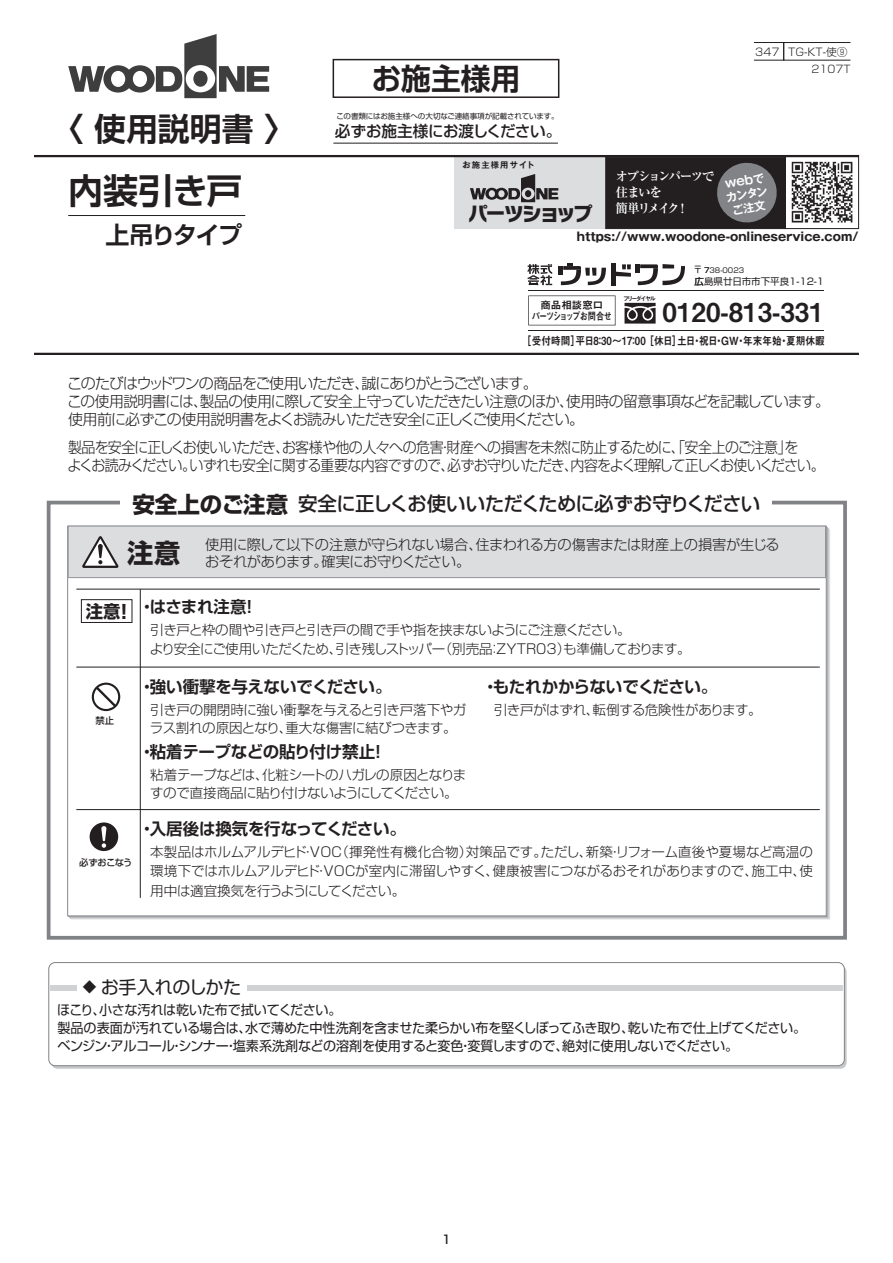
<style>
.page{position:relative;width:893px;height:1263px;background:#fff}
.page>*{position:absolute;margin:0;border:0;box-sizing:border-box;transform-origin:0 0}
.t1{font:700 34.95px "Shin Go Pr 5 De";letter-spacing:-.01em;color:#231f20}
.t2{font:700 31.95px "Shin Go Pr 5 De";color:#231f20}
.t3{font:700 29.85px "Shin Go Pr 5 De";color:#231f20}
.t4{font:26.1px "Midashi Go Pr 5 MB31";color:#231f20}
.t5{font:700 24px "Shin Go Pr 5 De";letter-spacing:-.055em;color:#231f20}
.t6{font:500 19.5px "Shin Go Pro";letter-spacing:-.04em;color:#231f20}
.t7{font:800 19.05px "Typelabo N Std";letter-spacing:-.08em;color:#231f20}
.t8{font:18px "Shin Go Pro";letter-spacing:-.015em;color:#231f20}
.t9{font:700 17.4px "Shin Go Pr 5";color:#231f20}
.t10{font:700 16.5px "Shin Go Pr 5 De";letter-spacing:-.02em;color:#231f20}
.t11{font:500 15.6px "Shin Go Pr 5";letter-spacing:-.03em;color:#231f20}
.t12{font:300 15px/18px "Shin Go Pr 5";letter-spacing:-.06em;color:#231f20}
.t13{font:300 15px/18px "Shin Go Pr 5";letter-spacing:-.06em;color:#231f20;scale:.93 1}
.t14{font:300 14.25px/17.1px "Shin Go Pr 5";letter-spacing:-.025em;color:#231f20}
.t15{font:300 13.5px/19.5px "Shin Go Pr 5";letter-spacing:-.03em;color:#231f20}
.t16{font:13.5px/18.1px "Shin Go Pro";letter-spacing:-.025em;color:#231f20}
.t17{font:700 12.75px/16px "Ryumin Pr 5";letter-spacing:-.15em;color:#fff}
.t18{font:700 12.45px "Gothic MB101 Pr 5 De";color:#fff}
.t19{font:700 12px "Gothic MB101 Pr 5";color:#231f20}
.t20{font:500 12px "Shin Go Pr 5";color:#231f20}
.t21{font:11.25px "Midashi Go Pr 5 MB31";color:#231f20;scale:.86 1}
.t22{font:700 11.25px/13.5px "Gothic MB101 Pr 5 De";color:#fff;text-align:center}
.t23{font:300 10.65px "Shin Go Pr 5";color:#231f20}
.t24{font:10.5px/11.2px "Midashi Go Pr 5 MB31";letter-spacing:-.035em;color:#231f20;text-align:center}
.t25{font:300 10.5px "Shin Go Pr 5";color:#231f20}
.t26{font:9.45px "Shin Go Pr 5";color:#231f20}
.t27{font:500 9.3px "Shin Go Pr 5";letter-spacing:-.03em;color:#231f20}
.t28{font:700 8.25px "Gothic MB101 Pr 5 De";letter-spacing:.15em;color:#231f20}
.t29{font:7.5px "Shin Go Pr 5";letter-spacing:-.01em;color:#231f20}
.t30{font:7.05px "Shin Go Pr 5";color:#231f20}
.t31{font:6.45px "Midashi Go Pr 5 MB31";letter-spacing:-.285em;color:#231f20;scale:.95 1}
.s1{font-size:11.25px}
.s2{font-size:9.45px}
.s3{font-weight:700;font-size:22.5px}
.s4{font-size:19.05px}
.s5{font-size:13.5px}
</style>
<div class="page">
<div style="left:67px;top:526px;width:760px;height:390px;background:#fff;border:1px solid #939598"></div>
<div style="left:68px;top:526px;width:758px;height:52px;background:#dcdddf;border:1px solid #939598"></div>
<svg style="left:82px;top:536px;width:36px;height:32px"></svg>
<div style="left:47px;top:501px;width:800px;height:439px;border:4px solid #808285"></div>
<div style="left:121px;top:493px;width:651px;height:20px;background:#fff"></div>
<hr style="left:76px;top:589px;width:744px;height:1px;background:#231f20">
<hr style="left:76px;top:667px;width:744px;height:1px;background:#231f20">
<hr style="left:76px;top:809px;width:744px;height:1px;background:#231f20">
<hr style="left:140px;top:589px;width:1px;height:309px;background:#231f20">
<div style="left:93px;top:683px;width:27px;height:27px;background:#514e4f;border-radius:50%"></div>
<svg style="left:92px;top:683px;width:28px;height:28px"></svg>
<svg style="left:94px;top:685px;width:24px;height:24px"></svg>
<div style="left:90px;top:822px;width:28px;height:29px;background:#231f20;border-radius:50%"></div>
<svg style="left:101px;top:826px;width:5px;height:22px"></svg>
<hr style="left:34px;top:353px;width:825px;height:2px;background:#231f20">
<svg style="left:333px;top:59px;width:226px;height:39px"></svg>
<svg style="left:68px;top:34px;width:201px;height:64px"></svg>
<hr style="left:333px;top:143px;width:225px;height:1px;background:#231f20">
<hr style="left:68px;top:215px;width:177px;height:1px;background:#231f20">
<svg style="left:528px;top:295px;width:87px;height:30px"></svg>
<div style="left:635px;top:264px;width:5px;height:9px;background:#231f20"></div>
<svg style="left:638px;top:264px;width:47px;height:21px"></svg>
<div style="left:558px;top:266px;width:5px;height:8px;background:#231f20"></div>
<svg style="left:561px;top:263px;width:45px;height:22px"></svg>
<div style="left:611px;top:263px;width:5px;height:22px;background:#231f20"></div>
<svg style="left:616px;top:264px;width:15px;height:13px"></svg>
<svg style="left:528px;top:264px;width:24px;height:21px"></svg>
<hr style="left:528px;top:330px;width:295px;height:1px;background:#231f20">
<hr style="left:528px;top:290px;width:295px;height:1px;background:#231f20">
<svg style="left:624px;top:303px;width:32px;height:21px"></svg>
<img style="left:787px;top:157px;width:70px;height:66px">
<div style="left:455px;top:157px;width:151px;height:72px;background:#dcdddf"></div>
<div style="left:605px;top:157px;width:181px;height:72px;background:#231f20"></div>
<div style="left:785px;top:155px;width:74px;height:74px;border:1px solid #231f20"></div>
<svg style="left:470px;top:174px;width:88px;height:28px"></svg>
<svg style="left:717px;top:162px;width:60px;height:61px"></svg>
<div style="left:51px;top:965px;width:796px;height:104px;background:linear-gradient(to right,#c7c8ca,#c7c8ca);border-radius:6px"></div>
<div style="left:49px;top:962px;width:795px;height:104px;background:#fff;border-radius:6px"></div>
<div style="left:48px;top:962px;width:797px;height:104px;border:1px solid #808285;border-radius:6px"></div>
<hr style="left:247px;top:985px;width:596px;height:2px;background:#d1d2d4">
<hr style="left:247px;top:988px;width:596px;height:2px;background:#d1d2d4">
<hr style="left:50px;top:985px;width:26px;height:2px;background:#d1d2d4">
<hr style="left:50px;top:988px;width:26px;height:2px;background:#d1d2d4">
<div style="left:81px;top:599px;width:51px;height:24px;border:1px solid #231f20"></div>
<div style="left:783px;top:42px;width:68px;height:18px;border:1px solid #231f20"></div>
<div style="left:754px;top:42px;width:30px;height:18px;border:1px solid #231f20"></div>
<hr style="left:34px;top:155px;width:825px;height:2px;background:#231f20">
<h3 class="t3" style="left:371px;top:54px;width:150px">お施主様用</h3>
<h2 class="t2" style="left:52px;top:103px;width:246px">〈 使用説明書 〉</h2>
<p class="t29" style="left:336px;top:110px;width:224px">この書類にはお施主様への大切なご連絡事項が記載されています。</p>
<p class="t11" style="left:335px;top:119px;width:228px">必ずお施主様にお渡しください。</p>
<p class="t23" style="left:755px;top:43px;width:26px">347</p>
<p class="t23" style="left:788px;top:43px;width:61px">TG-KT-使⑨</p>
<p class="t25" style="left:812px;top:60px;width:41px">2107T</p>
<h1 class="t1" style="left:68px;top:162px;width:175px">内装引き戸</h1>
<h3 class="t5" style="left:106px;top:215px;width:138px">上吊りタイプ</h3>
<p class="t28" style="left:462px;top:158px;width:74px">お施主様用サイト</p>
<p class="t17" style="left:616px;top:167px;width:100px">オプションパーツで住まいを<br>簡単リメイク！</p>
<p class="t19" style="left:577px;top:226px;width:283px">https://www.woodone-onlineservice.com/</p>
<p class="t18" style="left:723px;top:174px;width:41px;rotate:-10deg">web<span class="s1">で</span></p>
<p class="t22" style="left:725px;top:190px;width:44px;rotate:-10deg">カンタンご注文</p>
<h3 class="t7" style="left:469px;top:199px;width:125px">パーツショップ</h3>
<p class="t30" style="left:693px;top:265px;width:52px"><span class="s2">〒</span> 738-0023</p>
<p class="t26" style="left:695px;top:273px;width:131px">広島県廿日市市下平良1-12-1</p>
<p class="t31" style="left:623px;top:294px;width:36px">フリーダイヤル</p>
<p class="t24" style="left:532px;top:298px;width:82px">商品相談窓口<br>パーツショップお問合せ</p>
<h3 class="t4" style="left:662px;top:291px;width:163px">0120-813-331</h3>
<p class="t21" style="left:522px;top:332px;width:353px">［受付時間］平日8：30～17：00 ［休日］土日・祝日・GW・年末年始・夏期休暇</p>
<p class="t12" style="left:67px;top:373px;width:764px">このたびはウッドワンの商品をご使用いただき、誠にありがとうございます。<br>この使用説明書には、製品の使用に際して安全上守っていただきたい注意のほか、使用時の留意事項などを記載しています。使用前に必ずこの使用説明書をよくお読みいただき安全に正しくご使用ください。</p>
<p class="t13" style="left:67px;top:437px;width:816px">製品を安全に正しくお使いいただき、お客様や他の人々への危害・財産への損害を未然に防止するために、「安全上のご注意」を<br>よくお読みください。いずれも安全に関する重要な内容ですので、必ずお守りいただき、内容をよく理解して正しくお使いください。</p>
<h3 class="t6" style="left:132px;top:488px;width:629px"><span class="s3">安全上のご注意</span>安全に正しくお使いいただくために必ずお守りください</h3>
<p class="t14" style="left:127px;top:534px;width:654px;text-indent:78px">使用に際して以下の注意が守られない場合、住まわれる方の傷害または財産上の損害が生じる<sup>注意</sup> おそれがあります。確実にお守りください。</p>
<p class="t9" style="left:86px;top:597px;width:49px">注意<span class="s4">！</span></p>
<p class="t27" style="left:95px;top:713px;width:20px">禁止</p>
<p class="t27" style="left:79px;top:855px;width:55px">必ずおこなう</p>
<p class="t10" style="left:139px;top:593px;width:121px">・はさまれ注意！</p>
<p class="t15" style="left:150px;top:619px;width:542px">引き戸と枠の間や引き戸と引き戸の間で手や指を挟まないようにご注意ください。<br>より安全にご使用いただくため、引き残しストッパー（別売品：ZYTR03）も準備しております。</p>
<p class="t10" style="left:139px;top:673px;width:254px">・強い衝撃を与えないでください。</p>
<p class="t15" style="left:150px;top:700px;width:318px;line-height:18px">引き戸の開閉時に強い衝撃を与えると引き戸落下やガラス割れの原因となり、重大な傷害に結びつきます。</p>
<p class="t10" style="left:139px;top:738px;width:249px">・粘着テープなどの貼り付け禁止！</p>
<p class="t15" style="left:150px;top:765px;width:318px;line-height:18px">粘着テープなどは、化粧シートのハガレの原因となりますので直接商品に貼り付けないようにしてください。</p>
<p class="t10" style="left:139px;top:815px;width:269px">・入居後は換気を行なってください。</p>
<p class="t15" style="left:150px;top:840px;width:664px;text-align:justify">本製品はホルムアルデヒド・VOC（揮発性有機化合物）対策品です。ただし、新築・リフォーム直後や夏場など高温の環境下ではホルムアルデヒド・VOCが室内に滞留しやすく、健康被害につながるおそれがありますので、施工中、使用中は適宜換気を行うようにしてください。</p>
<p class="t10" style="left:482px;top:673px;width:237px">・もたれかからないでください。</p>
<p class="t15" style="left:494px;top:699px;width:270px">引き戸がはずれ、転倒する危険性があります。</p>
<h3 class="t8" style="left:83px;top:972px;width:160px"><span class="s5">◆</span> お手入れのしかた</h3>
<p class="t16" style="left:57px;top:999px;width:750px">ほこり、小さな汚れは乾いた布で拭いてください。<br>製品の表面が汚れている場合は、水で薄めた中性洗剤を含ませた柔らかい布を堅くしぼってふき取り、乾いた布で仕上げてください。ベンジン・アルコール・シンナー・塩素系洗剤などの溶剤を使用すると変色・変質しますので、絶対に使用しないでください。</p>
<p class="t20" style="left:442px;top:1229px;width:11px">1</p>
</div>
